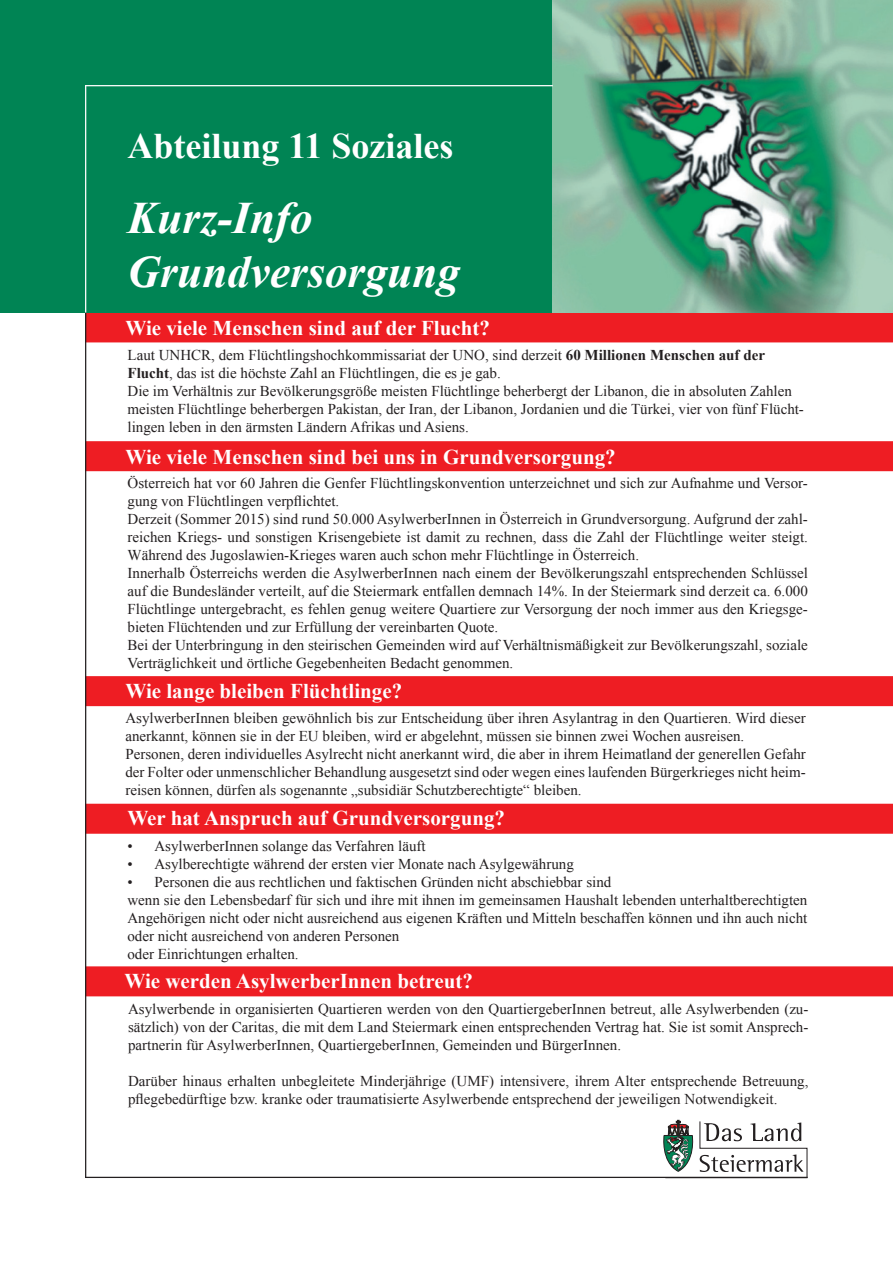
<style>
.page{position:relative;width:893px;height:1263px;background:#fff}
.page>*{position:absolute;margin:0;border:0;box-sizing:border-box;transform-origin:0 0}
.t1{font:italic 700 45px "Times New Roman";color:#fff}
.t2{font:700 36px "Times New Roman";color:#fff}
.t3{font:700 21px "Times New Roman";color:#fff}
.t4{font:15px/18px "Times New Roman";color:#231f20}
.s1{font-weight:700}
</style>
<div class="page">
<div style="left:85px;top:966px;width:808px;height:30px;background:#ee1d23"></div>
<div style="left:85px;top:804px;width:808px;height:30px;background:#ee1d23"></div>
<div style="left:85px;top:676px;width:808px;height:30px;background:#ee1d23"></div>
<div style="left:85px;top:441px;width:808px;height:30px;background:#ee1d23"></div>
<div style="left:85px;top:312px;width:808px;height:30px;background:#ee1d23"></div>
<div style="left:0;top:0;width:893px;height:313px;background:#008454"></div>
<img style="left:553px;top:0;width:340px;height:313px">
<svg style="left:660px;top:1119px;width:148px;height:60px"></svg>
<hr style="left:85px;top:313px;width:1px;height:865px;background:#231f20">
<hr style="left:85px;top:85px;width:1px;height:228px;background:#fff">
<hr style="left:85px;top:85px;width:468px;height:1px;background:#fff">
<hr style="left:85px;top:1177px;width:723px;height:1px;background:#231f20">
<p class="t2" style="left:128px;top:121px;width:328px">Abteilung 11 Soziales</p>
<p class="t1" style="left:128px;top:187px;width:187px">Kurz-Info</p>
<p class="t1" style="left:128px;top:241px;width:334px">Grundversorgung</p>
<p class="t3" style="left:125px;top:314px;width:366px">Wie viele Menschen sind auf der Flucht?</p>
<p class="t4" style="left:128px;top:346px;width:639px">Laut UNHCR, dem Flüchtlingshochkommissariat der UNO, sind derzeit <span class="s1">60 Millionen Menschen auf der<br>Flucht</span>, das ist die höchste Zahl an Flüchtlingen, die es je gab.</p>
<p class="t4" style="left:128px;top:382px;width:678px">Die im Verhältnis zur Bevölkerungsgröße meisten Flüchtlinge beherbergt der Libanon, die in absoluten Zahlen meisten Flüchtlinge beherbergen Pakistan, der Iran, der Libanon, Jordanien und die Türkei, vier von fünf Flücht&shy;lingen leben in den ärmsten Ländern Afrikas und Asiens.</p>
<p class="t3" style="left:125px;top:442px;width:492px">Wie viele Menschen sind bei uns in Grundversorgung?</p>
<p class="t4" style="left:128px;top:473px;width:682px">Österreich hat vor 60 Jahren die Genfer Flüchtlingskonvention unterzeichnet und sich zur Aufnahme und Versor&shy;gung von Flüchtlingen verpflichtet.</p>
<p class="t4" style="left:128px;top:509px;width:682px;text-align:justify">Derzeit (Sommer 2015) sind rund 50.000 AsylwerberInnen in Österreich in Grundversorgung. Aufgrund der zahl&shy;reichen Kriegs- und sonstigen Krisengebiete ist damit zu rechnen, dass die Zahl der Flüchtlinge weiter steigt.<br>Während des Jugoslawien-Krieges waren auch schon mehr Flüchtlinge in Österreich.</p>
<p class="t4" style="left:128px;top:563px;width:682px;text-align:justify">Innerhalb Österreichs werden die AsylwerberInnen nach einem der Bevölkerungszahl entsprechenden Schlüssel auf die Bundesländer verteilt, auf die Steiermark entfallen demnach 14%. In der Steiermark sind derzeit ca. 6.000<br>Flüchtlinge untergebracht, es fehlen genug weitere Quartiere zur Versorgung der noch immer aus den Kriegsge&shy;bieten Flüchtenden und zur Erfüllung der vereinbarten Quote.</p>
<p class="t4" style="left:128px;top:635px;width:682px">Bei der Unterbringung in den steirischen Gemeinden wird auf Verhältnismäßigkeit zur Bevölkerungszahl, soziale<br>Verträglichkeit und örtliche Gegebenheiten Bedacht genommen.</p>
<p class="t3" style="left:125px;top:676px;width:278px">Wie lange bleiben Flüchtlinge?</p>
<p class="t4" style="left:125px;top:708px;width:682px">AsylwerberInnen bleiben gewöhnlich bis zur Entscheidung über ihren Asylantrag in den Quartieren. Wird dieser anerkannt, können sie in der EU bleiben, wird er abgelehnt, müssen sie binnen zwei Wochen ausreisen.</p>
<p class="t4" style="left:125px;top:744px;width:682px;text-align:justify">Personen, deren individuelles Asylrecht nicht anerkannt wird, die aber in ihrem Heimatland der generellen Gefahr der Folter oder unmenschlicher Behandlung ausgesetzt sind oder wegen eines laufenden Bürgerkrieges nicht heim&shy;reisen können, dürfen als sogenannte „subsidiär Schutzberechtigte“ bleiben.</p>
<p class="t3" style="left:127px;top:804px;width:379px">Wer hat Anspruch auf Grundversorgung?</p>
<p class="t4" style="left:127px;top:837px;width:300px">• AsylwerberInnen solange das Verfahren läuft</p>
<p class="t4" style="left:127px;top:855px;width:448px">• Asylberechtigte während der ersten vier Monate nach Asylgewährung</p>
<p class="t4" style="left:127px;top:873px;width:485px">• Personen die aus rechtlichen und faktischen Gründen nicht abschiebbar sind</p>
<p class="t4" style="left:127px;top:891px;width:682px;text-align:justify">wenn sie den Lebensbedarf für sich und ihre mit ihnen im gemeinsamen Haushalt lebenden unterhaltberechtigten Angehörigen nicht oder nicht ausreichend aus eigenen Kräften und Mitteln beschaffen können und ihn auch nicht oder nicht ausreichend von anderen Personen</p>
<p class="t4" style="left:127px;top:945px;width:173px">oder Einrichtungen erhalten.</p>
<p class="t3" style="left:124px;top:966px;width:350px">Wie werden AsylwerberInnen betreut?</p>
<p class="t4" style="left:128px;top:1000px;width:682px;text-align:justify">Asylwerbende in organisierten Quartieren werden von den QuartiergeberInnen betreut, alle Asylwerbenden (zu&shy;sätzlich) von der Caritas, die mit dem Land Steiermark einen entsprechenden Vertrag hat. Sie ist somit Ansprech&shy;partnerin für AsylwerberInnen, QuartiergeberInnen, Gemeinden und BürgerInnen.</p>
<p class="t4" style="left:128px;top:1072px;width:682px">Darüber hinaus erhalten unbegleitete Minderjährige (UMF) intensivere, ihrem Alter entsprechende Betreuung, pflegebedürftige bzw. kranke oder traumatisierte Asylwerbende entsprechend der jeweiligen Notwendigkeit.</p>
</div>
